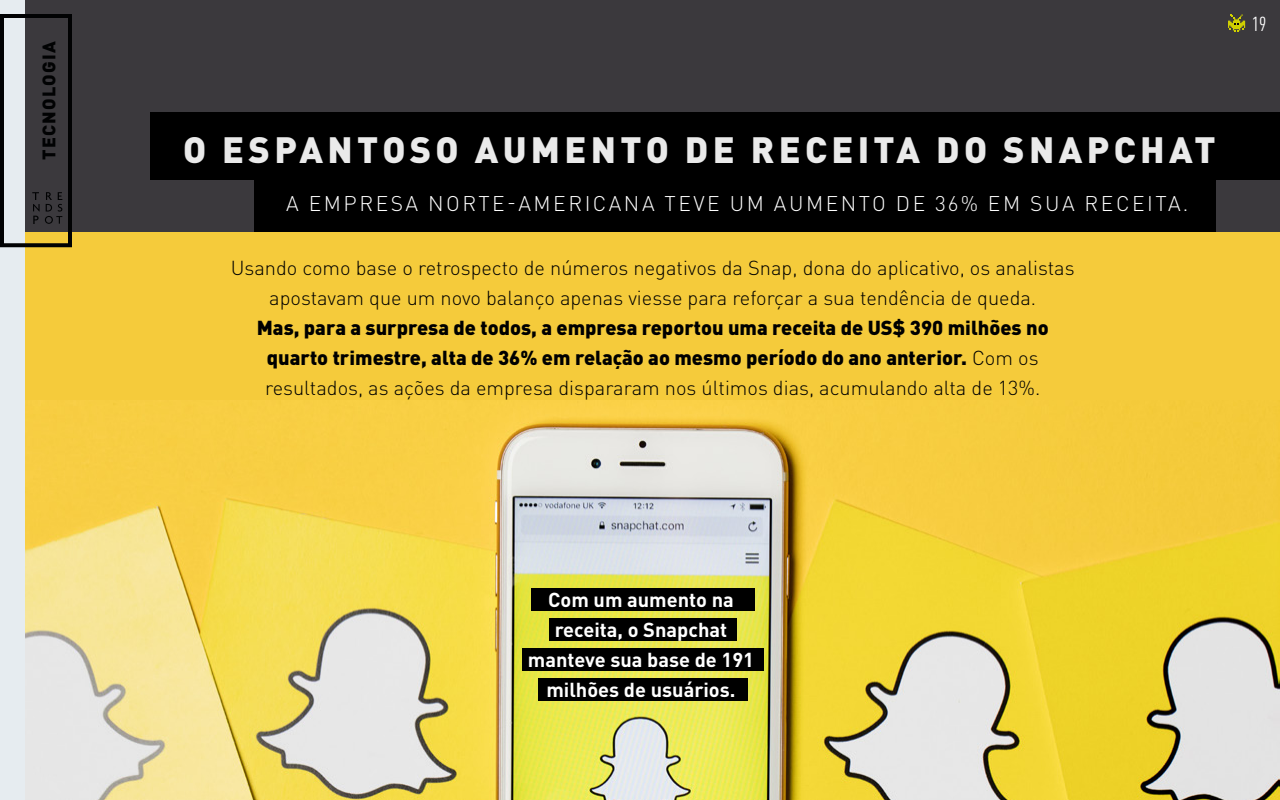
<style>
.page{position:relative;width:1280px;height:800px;background:#3b393d}
.page>*{position:absolute;margin:0;border:0;box-sizing:border-box;transform-origin:0 0}
.t1{font:900 36.2px "DIN Pro";letter-spacing:.12em;color:#eaeaea}
.t2{font:300 21px "DIN Pro";letter-spacing:.12em;color:#fff}
.t3{font:900 20px/30px "DIN Pro";color:#000;text-align:center}
.t4{font:300 20px/30px "DIN Pro";color:#000;text-align:center}
.t5{font:700 20px/30px "DIN Pro";color:#fff;text-align:center}
.t6{font:condensed 20px "DIN Pro";color:#fff}
.t7{font:900 18px "DIN Pro";letter-spacing:.075em;color:#010203}
.s1{font-weight:300}
</style>
<div class="page">
<div style="left:0;top:232px;width:1280px;height:568px;background:#f5cb3b"></div>
<img style="left:26px;top:400px;width:1254px;height:400px">
<div style="left:0;top:0;width:25px;height:800px;background:#e6ecf0"></div>
<div style="left:531px;top:588px;width:224px;height:23px;background:#000"></div>
<div style="left:549px;top:618px;width:188px;height:23px;background:#000"></div>
<div style="left:522px;top:648px;width:242px;height:23px;background:#000"></div>
<div style="left:538px;top:678px;width:210px;height:23px;background:#000"></div>
<div style="left:150px;top:112px;width:1130px;height:68px;background:#000"></div>
<div style="left:254px;top:180px;width:962px;height:52px;background:#000"></div>
<div style="left:0;top:14px;width:72px;height:233px;border:4px solid #010203"></div>
<svg style="left:32px;top:192px;width:30px;height:32px"></svg>
<svg style="left:1228px;top:14px;width:17px;height:18px"></svg>
<p class="t7" style="left:33px;top:160px;width:121px;rotate:-90deg">TECNOLOGIA</p>
<p class="t6" style="left:1252px;top:10px;width:16px">19</p>
<h1 class="t1" style="left:183px;top:118px;width:1034px">O ESPANTOSO AUMENTO DE RECEITA DO SNAPCHAT</h1>
<p class="t2" style="left:286px;top:188px;width:904px">A EMPRESA NORTE-AMERICANA TEVE UM AUMENTO DE 36% EM SUA RECEITA.</p>
<p class="t4" style="left:231px;top:251px;width:845px">Usando como base o retrospecto de números negativos da Snap, dona do aplicativo, os analistas apostavam que um novo balanço apenas viesse para reforçar a sua tendência de queda.</p>
<p class="t3" style="left:257px;top:310px;width:793px">Mas, para a surpresa de todos, a empresa reportou uma receita de US$ 390 milhões no quarto trimestre, alta de 36% em relação ao mesmo período do ano anterior. <span class="s1">Com os resultados, as ações da empresa dispararam nos últimos dias, acumulando alta de 13%.</span></p>
<p class="t5" style="left:528px;top:583px;width:228px">Com um aumento na receita, o Snapchat manteve sua base de 191 milhões de usuários.</p>
</div>
